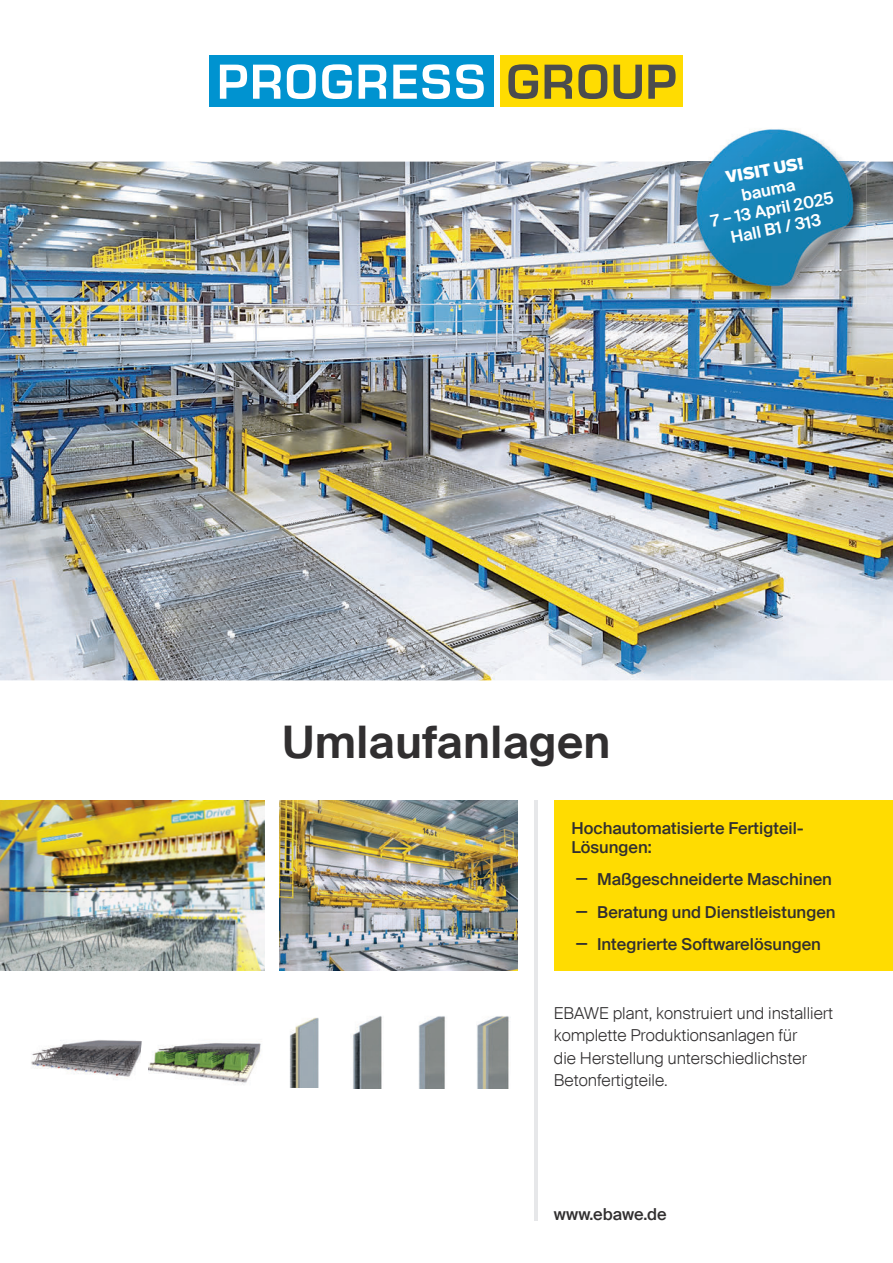
<style>
.page{position:relative;width:893px;height:1263px;background:#fff}
.page>*{position:absolute;margin:0;border:0;box-sizing:border-box;transform-origin:0 0}
.t1{font:600 45px "Suisse Intl";letter-spacing:.01em;color:#312f30}
.t2{font:500 16.5px/32.2px "Suisse Intl";color:#312f30}
.t3{font:300 16.5px/22.5px "Suisse Intl";color:#312f30}
.t4{font:600 16.5px/19.8px "Suisse Intl";color:#fff;text-align:center}
.t5{font:900 16.5px "Suisse Intl";color:#fff}
</style>
<div class="page">
<div style="left:554px;top:800px;width:339px;height:170px;background:#ffdc01"></div>
<hr style="left:534px;top:800px;width:3px;height:420px;background:#e6e7e9">
<img style="left:280px;top:800px;width:238px;height:170px">
<img style="left:0;top:800px;width:265px;height:170px">
<div style="left:210px;top:55px;width:284px;height:51px;background:#0093d0"></div>
<svg style="left:322px;top:64px;width:30px;height:35px"></svg>
<svg style="left:393px;top:64px;width:57px;height:35px"></svg>
<svg style="left:456px;top:64px;width:28px;height:35px"></svg>
<div style="left:500px;top:55px;width:183px;height:51px;background:#ffdc01"></div>
<svg style="left:220px;top:65px;width:27px;height:34px"></svg>
<svg style="left:253px;top:65px;width:28px;height:34px"></svg>
<svg style="left:287px;top:64px;width:29px;height:35px"></svg>
<svg style="left:359px;top:65px;width:27px;height:34px"></svg>
<svg style="left:508px;top:64px;width:30px;height:35px"></svg>
<svg style="left:614px;top:65px;width:28px;height:34px"></svg>
<svg style="left:545px;top:65px;width:27px;height:34px"></svg>
<svg style="left:578px;top:64px;width:29px;height:35px"></svg>
<svg style="left:648px;top:65px;width:28px;height:34px"></svg>
<img style="left:148px;top:1043px;width:113px;height:41px">
<img style="left:353px;top:1016px;width:29px;height:72px">
<img style="left:418px;top:1016px;width:27px;height:72px">
<img style="left:477px;top:1016px;width:34px;height:72px">
<img style="left:31px;top:1040px;width:110px;height:38px">
<img style="left:289px;top:1017px;width:30px;height:70px">
<img style="left:0;top:162px;width:893px;height:518px">
<img style="left:692px;top:161px;width:174px;height:142px">
<img style="left:688px;top:129px;width:170px;height:164px">
<p class="t5" style="left:724px;top:168px;width:80px;rotate:-11deg">VISIT US!</p>
<p class="t4" style="left:705px;top:192px;width:126px;rotate:-11deg">bauma<br>7 – 13 April 2025<br>Hall B1 / 313</p>
<h1 class="t1" style="left:283px;top:716px;width:329px">Umlaufanlagen</h1>
<p class="t2" style="left:571px;top:818px;width:234px;line-height:19.5px">Hochautomatisierte Fertigteil-<br>Lösungen:</p>
<p class="t2" style="left:576px;top:863px;width:261px">˛ Maßgeschneiderte Maschinen ˛ Beratung und Dienstleistungen ˛ Integrierte Softwarelösungen</p>
<p class="t3" style="left:554px;top:1002px;width:281px">EBAWE plant, konstruiert und installiert komplette Produktionsanlagen für<br>die Herstellung unterschiedlichster Betonfertigteile.</p>
<p class="t2" style="left:554px;top:1199px;width:114px">www.ebawe.de</p>
</div>
